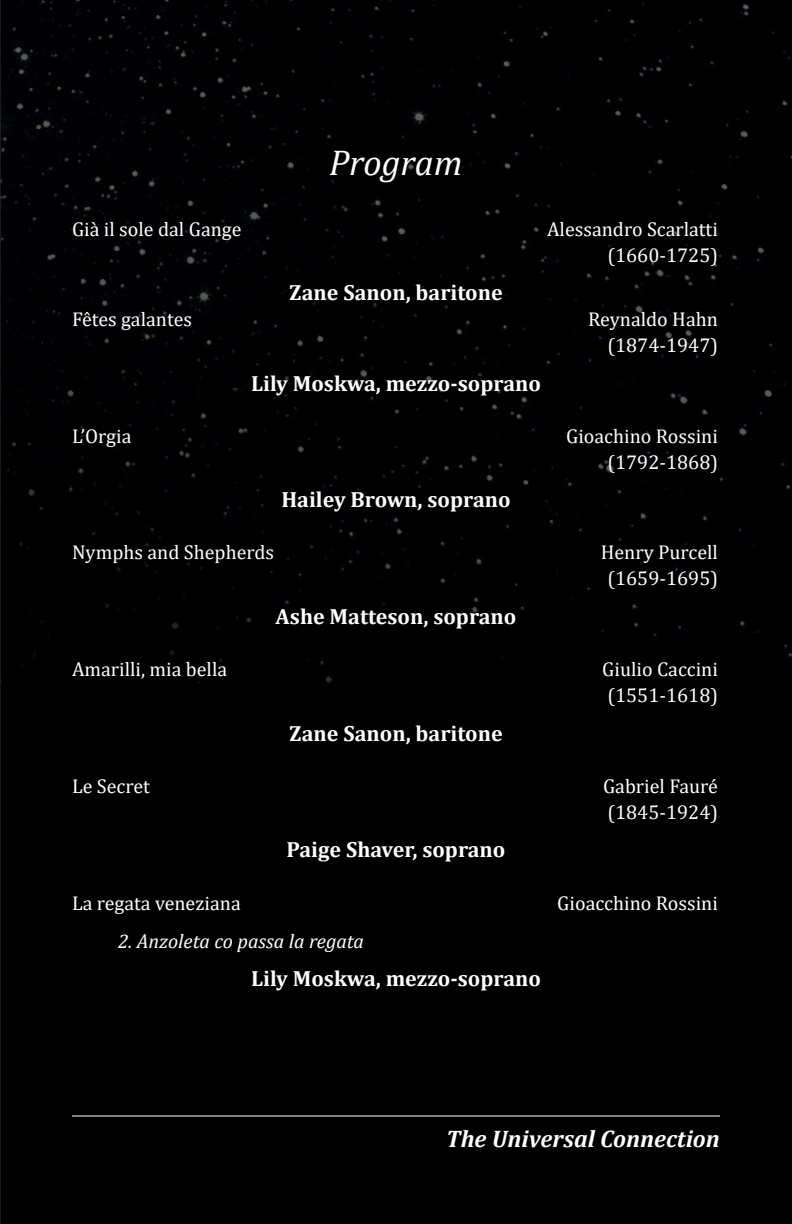
<style>
.page{position:relative;width:792px;height:1224px;background:#000}
.page>*{position:absolute;margin:0;border:0;box-sizing:border-box;transform-origin:0 0}
.t1{font:italic 36px "Cambria";color:#fff}
.t2{font:italic 700 24px "Cambria";color:#fff}
.t3{font:700 22px "Cambria";color:#fff}
.t4{font:20px/26px "Cambria";color:#fff;text-align:right}
.t5{font:italic 20px "Cambria";color:#fff}
</style>
<div class="page">
<img style="left:1px;top:0;width:791px;height:684px">
<hr style="left:72px;top:1116px;width:648px;height:1px;background:#fff">
<hr style="left:0;top:0;width:1px;height:1224px;background:#383839">
<h1 class="t1" style="left:329px;top:138px;width:135px">Program</h1>
<p class="t4" style="left:72px;top:216px;width:171px">Già il sole dal Gange</p>
<p class="t4" style="left:547px;top:216px;width:172px">Alessandro Scarlatti (1660-1725)</p>
<p class="t3" style="left:289px;top:277px;width:215px">Zane Sanon, baritone</p>
<p class="t4" style="left:72px;top:306px;width:122px">Fêtes galantes</p>
<p class="t4" style="left:588px;top:306px;width:131px">Reynaldo Hahn (1874-1947)</p>
<p class="t3" style="left:251px;top:368px;width:291px">Lily Moskwa, mezzo-soprano</p>
<p class="t4" style="left:72px;top:423px;width:61px">L’Orgia</p>
<p class="t4" style="left:566px;top:423px;width:153px">Gioachino Rossini (1792-1868)</p>
<p class="t3" style="left:281px;top:484px;width:231px">Hailey Brown, soprano</p>
<p class="t4" style="left:72px;top:540px;width:204px">Nymphs and Shepherds</p>
<p class="t4" style="left:601px;top:540px;width:119px;text-align:center">Henry Purcell (1659-1695)</p>
<p class="t3" style="left:276px;top:601px;width:242px">Ashe Matteson, soprano</p>
<p class="t4" style="left:72px;top:656px;width:157px">Amarilli, mia bella</p>
<p class="t4" style="left:602px;top:656px;width:117px;text-align:left">Giulio Caccini (1551-1618)</p>
<p class="t3" style="left:289px;top:718px;width:215px">Zane Sanon, baritone</p>
<p class="t4" style="left:72px;top:773px;width:79px">Le Secret</p>
<p class="t4" style="left:603px;top:773px;width:116px;text-align:left">Gabriel Fauré (1845-1924)</p>
<p class="t3" style="left:287px;top:834px;width:220px">Paige Shaver, soprano</p>
<p class="t4" style="left:72px;top:890px;width:170px">La regata veneziana</p>
<p class="t4" style="left:557px;top:890px;width:162px">Gioacchino Rossini</p>
<p class="t5" style="left:118px;top:927px;width:248px">2. Anzoleta co passa la regata</p>
<p class="t3" style="left:251px;top:963px;width:291px">Lily Moskwa, mezzo-soprano</p>
<p class="t2" style="left:446px;top:1122px;width:275px">The Universal Connection</p>
</div>
